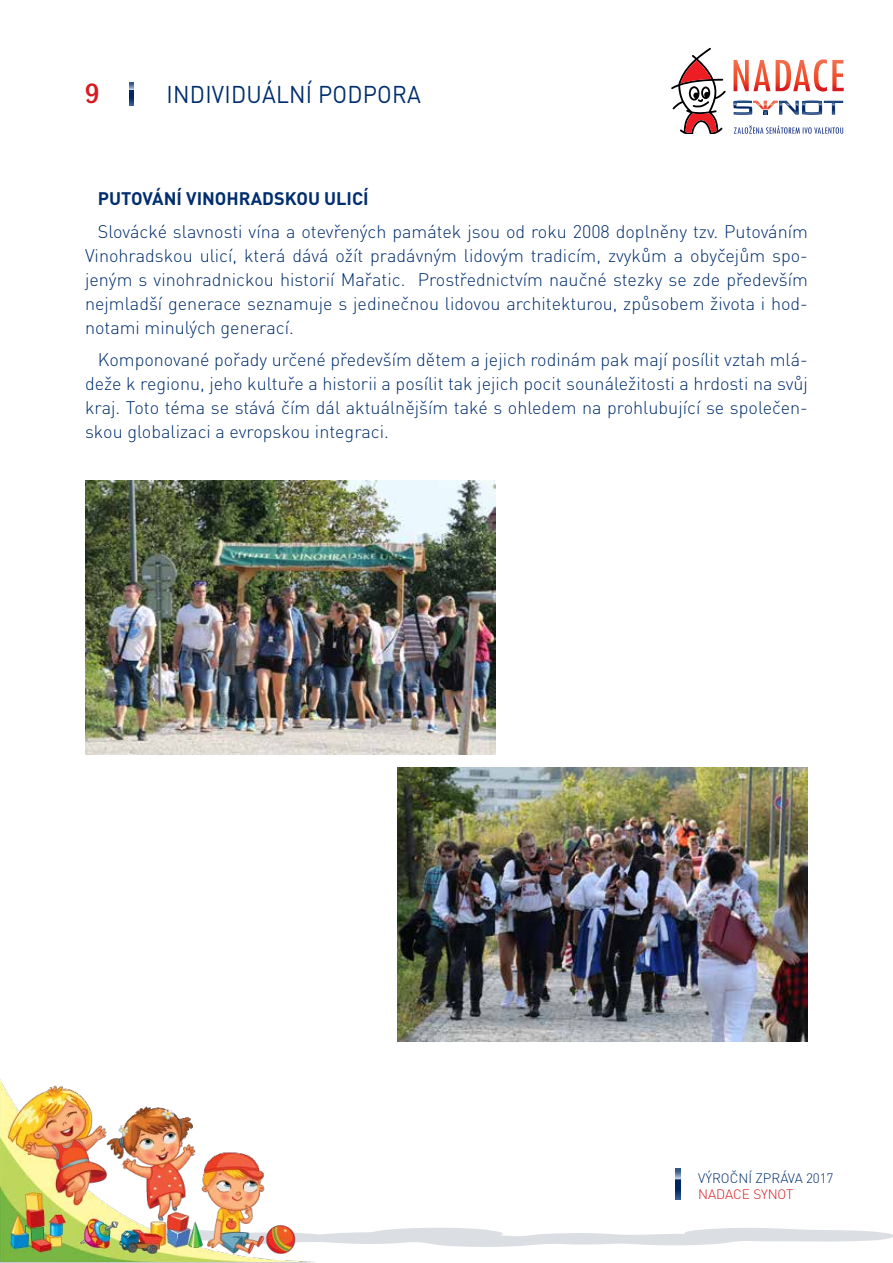
<style>
.page{position:relative;width:893px;height:1263px;background:#fff}
.page>*{position:absolute;margin:0;border:0;box-sizing:border-box;transform-origin:0 0}
.t1{font:700 27px "Dyna Grotesk L";color:#d71920}
.t2{font:24px "DIN Pro";letter-spacing:.01em;color:#002e6e;scale:.94 1}
.t3{font:300 18px/24px "DIN Pro";color:#002e6e;text-align:justify}
.t4{font:700 18px "DIN Pro";color:#002e6e}
.t5{font:300 13.5px "DIN Pro";color:#002e6e}
.t6{font:300 13.5px "DIN Pro";color:#d71920}
</style>
<div class="page">
<svg style="left:676px;top:1169px;width:5px;height:31px"></svg>
<svg style="left:130px;top:82px;width:4px;height:23px"></svg>
<svg style="left:734px;top:59px;width:110px;height:33px"></svg>
<svg style="left:733px;top:101px;width:110px;height:14px"></svg>
<svg style="left:671px;top:48px;width:55px;height:86px"></svg>
<svg style="left:734px;top:126px;width:109px;height:8px"></svg>
<svg style="left:316px;top:1227px;width:577px;height:20px"></svg>
<img style="left:0;top:1079px;width:316px;height:184px">
<img style="left:85px;top:480px;width:410px;height:274px">
<img style="left:397px;top:768px;width:411px;height:273px">
<h1 class="t1" style="left:85px;top:78px;width:15px">9</h1>
<h2 class="t2" style="left:167px;top:78px;width:272px">INDIVIDUÁLNÍ PODPORA</h2>
<p class="t4" style="left:98px;top:186px;width:272px">PUTOVÁNÍ VINOHRADSKOU ULICÍ</p>
<p class="t3" style="left:85px;top:218px;width:724px;text-indent:13px">Slovácké slavnosti vína a otevřených památek jsou od roku 2008 doplněny tzv. Putováním Vinohradskou ulicí, která dává ožít pradávným lidovým tradicím, zvykům a obyčejům spo&shy;jeným s vinohradnickou historií Mařatic. Prostřednictvím naučné stezky se zde především nejmladší generace seznamuje s jedinečnou lidovou architekturou, způsobem života i hod&shy;notami minulých generací.</p>
<p class="t3" style="left:85px;top:347px;width:724px;text-indent:13px">Komponované pořady určené především dětem a jejich rodinám pak mají posílit vztah mlá&shy;deže k regionu, jeho kultuře a historii a posílit tak jejich pocit sounáležitosti a hrdosti na svůj kraj. Toto téma se stává čím dál aktuálnějším také s ohledem na prohlubující se společen&shy;skou globalizaci a evropskou integraci.</p>
<p class="t5" style="left:698px;top:1169px;width:137px">VÝROČNÍ ZPRÁVA 2017</p>
<p class="t6" style="left:698px;top:1185px;width:97px">NADACE SYNOT</p>
</div>
